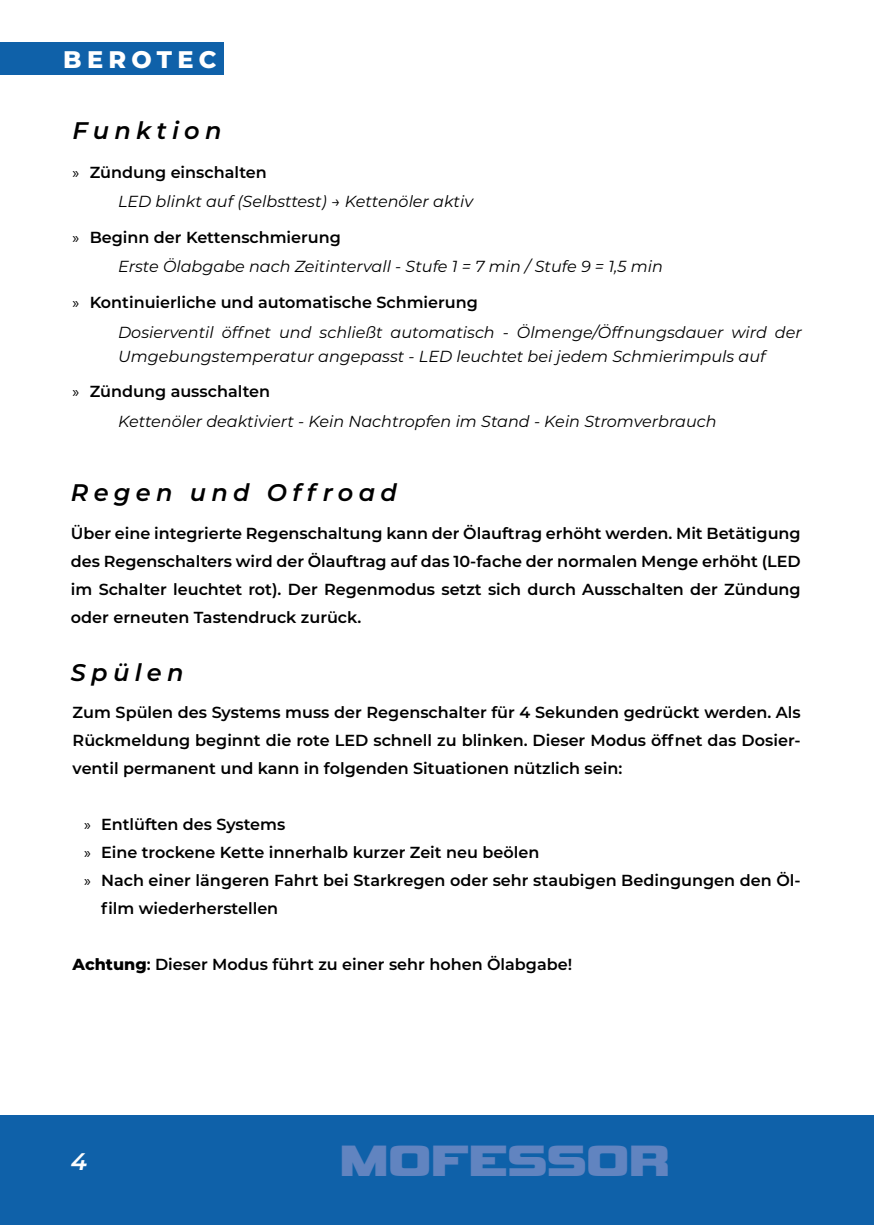
<style>
.page{position:relative;width:874px;height:1225px;background:#fff}
.page>*{position:absolute;margin:0;border:0;box-sizing:border-box;transform-origin:0 0}
.t1{font:700 46px "Vipnagorgialla Rg";color:#6184c0}
.t2{font:italic 600 24px "Montserrat";letter-spacing:.22em;color:#000}
.t3{font:800 24px "Montserrat";letter-spacing:.22em;color:#fff}
.t4{font:italic 600 24px "Montserrat";color:#fdfdfd}
.t5{font:600 16px/28px "Montserrat";color:#000;text-align:justify}
.t6{font:italic 16px/29.6px "Montserrat";color:#000}
.s1{font-family:"Myriad Pro";font-style:normal}
.s2{font-weight:600;font-style:normal}
.s3{font-family:"Myriad Pro";font-weight:400}
.s4{font-weight:800}
</style>
<div class="page">
<div style="left:0;top:1115px;width:873px;height:110px;background:#0f61a9"></div>
<div style="left:0;top:43px;width:223px;height:32px;background:#0f61a9"></div>
<h2 class="t3" style="left:63px;top:41px;width:155px">BEROTEC</h2>
<h2 class="t2" style="left:73px;top:114px;width:150px">Funktion</h2>
<p class="t6" style="left:118px;top:157px;width:356px;text-indent:-45px"><span class="s1">»</span> <span class="s2">Zündung einschalten<br></span>LED blinkt auf (Selbsttest) → Kettenöler aktiv</p>
<p class="t6" style="left:118px;top:222px;width:546px;text-indent:-45px"><span class="s1">»</span> <span class="s2">Beginn der Kettenschmierung<br></span>Erste Ölabgabe nach Zeitintervall - Stufe 1 = 7 min / Stufe 9 = 1,5 min</p>
<p class="t6" style="left:118px;top:287px;width:685px;text-indent:-45px"><span class="s1">»</span> <span class="s2">Kontinuierliche und automatische Schmierung<br></span>Dosierventil öffnet und schließt automatisch - Ölmenge/Öffnungsdauer wird der</p>
<p class="t6" style="left:118px;top:340px;width:648px">Umgebungstemperatur angepasst - LED leuchtet bei jedem Schmierimpuls auf</p>
<p class="t6" style="left:118px;top:376px;width:599px;text-indent:-45px"><span class="s1">»</span> <span class="s2">Zündung ausschalten<br></span>Kettenöler deaktiviert - Kein Nachtropfen im Stand - Kein Stromverbrauch</p>
<h2 class="t2" style="left:71px;top:475px;width:327px">Regen und Offroad</h2>
<p class="t5" style="left:71px;top:518px;width:731px">Über eine integrierte Regenschaltung kann der Ölauftrag erhöht werden. Mit Betätigung des Regenschalters wird der Ölauftrag auf das 10-fache der normalen Menge erhöht (LED im Schalter leuchtet rot). Der Regenmodus setzt sich durch Ausschalten der Zündung oder erneuten Tastendruck zurück.</p>
<h2 class="t2" style="left:71px;top:655px;width:114px">Spülen</h2>
<p class="t5" style="left:73px;top:697px;width:729px">Zum Spülen des Systems muss der Regenschalter für 4 Sekunden gedrückt werden. Als Rückmeldung beginnt die rote LED schnell zu blinken. Dieser Modus öffnet das Dosier&shy;ventil permanent und kann in folgenden Situationen nützlich sein:</p>
<p class="t5" style="left:84px;top:809px;width:203px"><span class="s3">»</span> Entlüften des Systems</p>
<p class="t5" style="left:84px;top:837px;width:456px"><span class="s3">»</span> Eine trockene Kette innerhalb kurzer Zeit neu beölen</p>
<p class="t5" style="left:84px;top:865px;width:717px"><span class="s3">»</span> Nach einer längeren Fahrt bei Starkregen oder sehr staubigen Bedingungen den Öl-</p>
<p class="t5" style="left:101px;top:893px;width:179px">film wiederherstellen</p>
<p class="t5" style="left:73px;top:949px;width:501px"><span class="s4">Achtung</span>: Dieser Modus führt zu einer sehr hohen Ölabgabe!</p>
<h2 class="t4" style="left:71px;top:1144px;width:18px">4</h2>
<h1 class="t1" style="left:339px;top:1122px;width:331px">MOFESSOR</h1>
</div>
